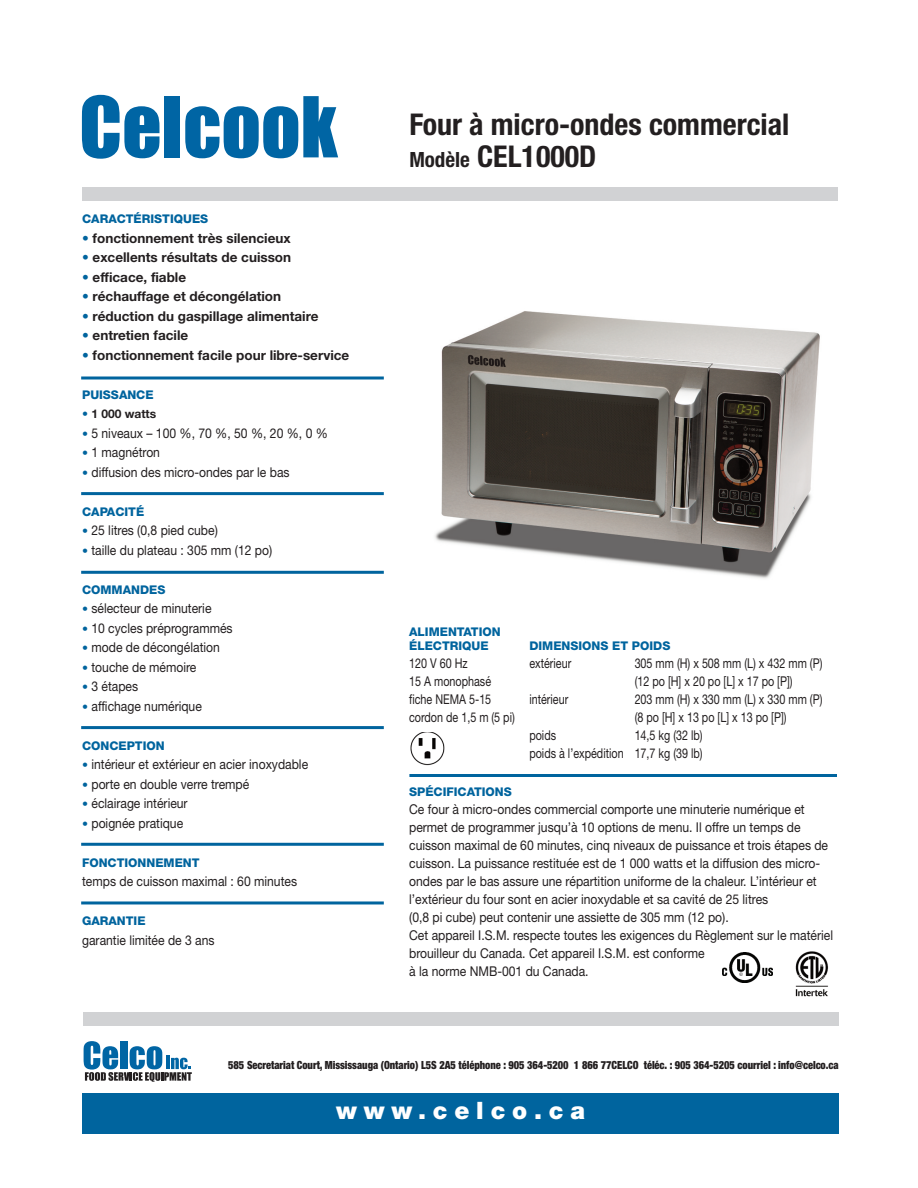
<style>
.page{position:relative;width:918px;height:1188px;background:#fff}
.page>*{position:absolute;margin:0;border:0;box-sizing:border-box;transform-origin:0 0}
.t1{font:700 condensed 30px/31.5px "Helvetica Neue";color:#231f20}
.t2{font:900 24px "Helvetica Neue";letter-spacing:.285em;color:#fff}
.t3{font:13.5px/18px "Helvetica Neue";color:#231f20;scale:.9 1}
.t4{font:13.5px/18px "Helvetica Neue";color:#231f20;scale:.8 1}
.t5{font:700 13.5px "Helvetica Neue";color:#231f20}
.t6{font:800 12px/13.5px "Helvetica Neue";color:#00649e}
.t7{font:700 12px "Helvetica Neue";color:#231f20}
.t8{font:900 condensed 11.25px "Helvetica Neue";letter-spacing:-.005em;color:#231f20;scale:.93 1}
.s1{color:#00649e}
.s2{font-weight:700;font-size:12px;color:#00649e}
.s3{font-size:21px}
</style>
<div class="page">
<img style="left:435px;top:311px;width:385px;height:268px">
<svg style="left:81px;top:376px;width:303px;height:4px"></svg>
<hr style="left:81px;top:492px;width:303px;height:3px;background:#00649e">
<hr style="left:81px;top:726px;width:303px;height:3px;background:#00649e">
<hr style="left:81px;top:843px;width:303px;height:3px;background:#00649e">
<hr style="left:81px;top:901px;width:303px;height:3px;background:#00649e">
<hr style="left:81px;top:571px;width:303px;height:3px;background:#00649e">
<svg style="left:82px;top:95px;width:77px;height:64px"></svg>
<div style="left:164px;top:96px;width:16px;height:61px;background:#0065a4"></div>
<svg style="left:185px;top:96px;width:153px;height:62px"></svg>
<div style="left:82px;top:188px;width:755px;height:13px;background:#d1d2d4"></div>
<svg style="left:739px;top:982px;width:12px;height:1px"></svg>
<img style="left:722px;top:952px;width:50px;height:30px">
<img style="left:795px;top:951px;width:34px;height:46px">
<img style="left:410px;top:732px;width:35px;height:34px">
<div style="left:83px;top:1094px;width:756px;height:40px;background:#00649e"></div>
<div style="left:83px;top:1012px;width:756px;height:14px;background:#d1d2d4"></div>
<svg style="left:84px;top:1041px;width:108px;height:41px"></svg>
<hr style="left:409px;top:774px;width:428px;height:3px;background:#00649e">
<p class="t6" style="left:82px;top:213px;width:128px">CARACTÉRISTIQUES</p>
<p class="t5" style="left:82px;top:233px;width:210px"><span class="s1">•</span> fonctionnement très silencieux</p>
<p class="t5" style="left:82px;top:253px;width:211px"><span class="s1">•</span> excellents résultats de cuisson</p>
<p class="t5" style="left:82px;top:272px;width:106px"><span class="s1">•</span> efficace, fiable</p>
<p class="t5" style="left:82px;top:292px;width:201px"><span class="s1">•</span> réchauffage et décongélation</p>
<p class="t5" style="left:82px;top:311px;width:238px"><span class="s1">•</span> réduction du gaspillage alimentaire</p>
<p class="t5" style="left:82px;top:331px;width:108px"><span class="s1">•</span> entretien facile</p>
<p class="t5" style="left:82px;top:350px;width:269px"><span class="s1">•</span> fonctionnement facile pour libre-service</p>
<p class="t6" style="left:82px;top:389px;width:73px">PUISSANCE</p>
<p class="t7" style="left:82px;top:410px;width:76px"><span class="s1">•</span> 1 000 watts</p>
<p class="t3" style="left:82px;top:426px;width:275px"><span class="s2">•</span> 5 niveaux – 100 %, 70 %, 50 %, 20 %, 0 %</p>
<p class="t3" style="left:82px;top:445px;width:88px"><span class="s2">•</span> 1 magnétron</p>
<p class="t3" style="left:82px;top:465px;width:232px"><span class="s2">•</span> diffusion des micro-ondes par le bas</p>
<p class="t6" style="left:82px;top:506px;width:64px">CAPACITÉ</p>
<p class="t3" style="left:82px;top:523px;width:152px"><span class="s2">•</span> 25 litres (0,8 pied cube)</p>
<p class="t3" style="left:82px;top:543px;width:213px"><span class="s2">•</span> taille du plateau : 305 mm (12 po)</p>
<p class="t6" style="left:82px;top:584px;width:85px">COMMANDES</p>
<p class="t3" style="left:82px;top:601px;width:145px"><span class="s2">•</span> sélecteur de minuterie</p>
<p class="t3" style="left:82px;top:621px;width:169px"><span class="s2">•</span> 10 cycles préprogrammés</p>
<p class="t3" style="left:82px;top:640px;width:155px"><span class="s2">•</span> mode de décongélation</p>
<p class="t3" style="left:82px;top:660px;width:129px"><span class="s2">•</span> touche de mémoire</p>
<p class="t3" style="left:82px;top:679px;width:64px"><span class="s2">•</span> 3 étapes</p>
<p class="t3" style="left:82px;top:699px;width:135px"><span class="s2">•</span> affichage numérique</p>
<p class="t6" style="left:82px;top:740px;width:84px">CONCEPTION</p>
<p class="t3" style="left:82px;top:757px;width:253px"><span class="s2">•</span> intérieur et extérieur en acier inoxydable</p>
<p class="t3" style="left:82px;top:777px;width:187px"><span class="s2">•</span> porte en double verre trempé</p>
<p class="t3" style="left:82px;top:796px;width:119px"><span class="s2">•</span> éclairage intérieur</p>
<p class="t3" style="left:82px;top:816px;width:114px"><span class="s2">•</span> poignée pratique</p>
<p class="t6" style="left:82px;top:857px;width:119px">FONCTIONNEMENT</p>
<p class="t3" style="left:82px;top:874px;width:240px">temps de cuisson maximal : 60 minutes</p>
<p class="t6" style="left:82px;top:915px;width:65px">GARANTIE</p>
<p class="t3" style="left:82px;top:933px;width:149px">garantie limitée de 3 ans</p>
<h1 class="t1" style="left:409px;top:107px;width:382px">Four à micro-ondes commercial<br><span class="s3">Modèle</span> CEL1000D</h1>
<p class="t6" style="left:409px;top:626px;width:93px">ALIMENTATION<br>ÉLECTRIQUE</p>
<p class="t4" style="left:409px;top:655px;width:134px">120 V 60 Hz<br>15 A monophasé fiche NEMA 5-15 cordon de 1,5 m (5 pi)</p>
<p class="t6" style="left:529px;top:640px;width:143px">DIMENSIONS ET POIDS</p>
<p class="t4" style="left:529px;top:656px;width:54px">extérieur</p>
<p class="t4" style="left:635px;top:656px;width:236px">305 mm (H) x 508 mm (L) x 432 mm (P) (12 po [H] x 20 po [L] x 17 po [P])</p>
<p class="t4" style="left:529px;top:692px;width:50px">intérieur</p>
<p class="t4" style="left:635px;top:692px;width:236px">203 mm (H) x 330 mm (L) x 330 mm (P) (8 po [H] x 13 po [L] x 13 po [P])</p>
<p class="t4" style="left:529px;top:728px;width:35px">poids</p>
<p class="t4" style="left:529px;top:728px;width:218px;text-align:right">14,5 kg (32 lb)<br>poids à l’expédition 17,7 kg (39 lb)</p>
<p class="t6" style="left:409px;top:786px;width:104px">SPÉCIFICATIONS</p>
<p class="t3" style="left:409px;top:802px;width:472px">Ce four à micro-ondes commercial comporte une minuterie numérique et permet de programmer jusqu’à 10 options de menu. Il offre un temps de cuisson maximal de 60 minutes, cinq niveaux de puissance et trois étapes de cuisson. La puissance restituée est de 1 000 watts et la diffusion des micro&shy;ondes par le bas assure une répartition uniforme de la chaleur. L’intérieur et l’extérieur du four sont en acier inoxydable et sa cavité de 25 litres<br>(0,8 pi cube) peut contenir une assiette de 305 mm (12 po).<br>Cet appareil I.S.M. respecte toutes les exigences du Règlement sur le matériel brouilleur du Canada. Cet appareil I.S.M. est conforme<br>à la norme NMB-001 du Canada.</p>
<p class="t8" style="left:228px;top:1061px;width:658px">585 Secretariat Court, Mississauga (Ontario) L5S 2A5 téléphone : 905 364-5200 1 866 77CELCO téléc. : 905 364-5205 courriel : info@celco.ca</p>
<h2 class="t2" style="left:336px;top:1102px;width:250px">www.celco.ca</h2>
</div>
